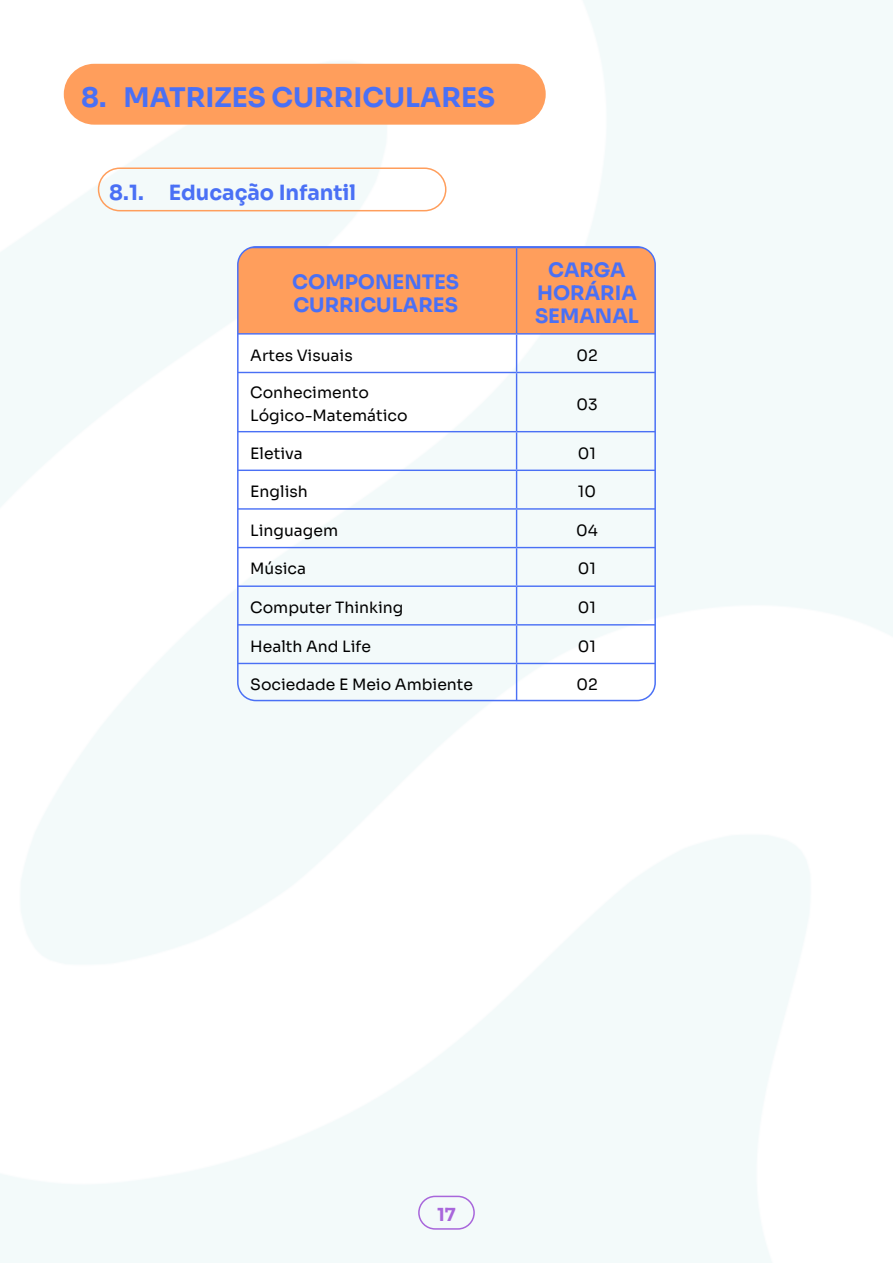
<style>
.page{position:relative;width:893px;height:1263px;background:#fff}
.page>*{position:absolute;margin:0;border:0;box-sizing:border-box;transform-origin:0 0}
.t1{font:700 27px "Sora";color:#4a70f5}
.t2{font:700 21px "Sora";color:#4a70f5}
.t3{font:700 19.95px/22.8px "Sora";color:#4a70f5}
.t4{font:700 18px "Sora";color:#a866db}
.t5{font:15.6px/22.8px "Sora";color:#000}
</style>
<div class="page">
<img style="left:0;top:0;width:893px;height:1263px">
<div style="left:418px;top:1196px;width:57px;height:34px;border:2px solid #a866db;border-radius:16px"></div>
<div style="left:64px;top:64px;width:482px;height:61px;background:#ff9e5c;border-radius:30px"></div>
<div style="left:98px;top:167px;width:348px;height:44px;border:2px solid #ff9e5c;border-radius:21px"></div>
<div style="left:238px;top:248px;width:417px;height:85px;background:#ff9e5c"></div>
<hr style="left:238px;top:247px;width:279px;height:1px;background:#4a70f5">
<hr style="left:517px;top:247px;width:138px;height:1px;background:#4a70f5">
<hr style="left:516px;top:248px;width:1px;height:85px;background:#4a70f5">
<hr style="left:238px;top:333px;width:279px;height:2px;background:#4a70f5">
<hr style="left:517px;top:333px;width:138px;height:2px;background:#4a70f5">
<hr style="left:516px;top:335px;width:1px;height:37px;background:#4a70f5">
<hr style="left:238px;top:372px;width:279px;height:1px;background:#4a70f5">
<hr style="left:517px;top:372px;width:138px;height:1px;background:#4a70f5">
<hr style="left:516px;top:373px;width:1px;height:58px;background:#4a70f5">
<hr style="left:238px;top:431px;width:279px;height:1px;background:#4a70f5">
<hr style="left:517px;top:431px;width:138px;height:1px;background:#4a70f5">
<hr style="left:516px;top:432px;width:1px;height:38px;background:#4a70f5">
<hr style="left:238px;top:470px;width:279px;height:1px;background:#4a70f5">
<hr style="left:517px;top:470px;width:138px;height:1px;background:#4a70f5">
<hr style="left:516px;top:471px;width:1px;height:37px;background:#4a70f5">
<hr style="left:238px;top:508px;width:279px;height:2px;background:#4a70f5">
<hr style="left:517px;top:508px;width:138px;height:2px;background:#4a70f5">
<hr style="left:516px;top:510px;width:1px;height:37px;background:#4a70f5">
<hr style="left:238px;top:547px;width:279px;height:1px;background:#4a70f5">
<hr style="left:517px;top:547px;width:138px;height:1px;background:#4a70f5">
<hr style="left:516px;top:548px;width:1px;height:37px;background:#4a70f5">
<hr style="left:238px;top:585px;width:279px;height:2px;background:#4a70f5">
<hr style="left:517px;top:585px;width:138px;height:2px;background:#4a70f5">
<hr style="left:516px;top:587px;width:1px;height:37px;background:#4a70f5">
<hr style="left:238px;top:624px;width:279px;height:1px;background:#4a70f5">
<hr style="left:517px;top:624px;width:138px;height:1px;background:#4a70f5">
<hr style="left:516px;top:625px;width:1px;height:38px;background:#4a70f5">
<hr style="left:238px;top:663px;width:279px;height:1px;background:#4a70f5">
<hr style="left:517px;top:663px;width:138px;height:1px;background:#4a70f5">
<hr style="left:516px;top:664px;width:1px;height:36px;background:#4a70f5">
<div style="left:237px;top:246px;width:419px;height:455px;border:2px solid #4a70f5;border-radius:18px"></div>
<h1 class="t1" style="left:81px;top:75px;width:415px">8. MATRIZES CURRICULARES</h1>
<h2 class="t2" style="left:109px;top:175px;width:248px">8.1. Educação Infantil</h2>
<p class="t3" style="left:292px;top:269px;width:168px">COMPONENTES<br>CURRICULARES</p>
<p class="t3" style="left:535px;top:257px;width:105px;text-align:center">CARGA<br>HORÁRIA<br>SEMANAL</p>
<p class="t5" style="left:250px;top:342px;width:104px">Artes Visuais</p>
<p class="t5" style="left:576px;top:342px;width:23px">02</p>
<p class="t5" style="left:250px;top:380px;width:159px">Conhecimento<br>Lógico‑Matemático</p>
<p class="t5" style="left:576px;top:391px;width:23px">03</p>
<p class="t5" style="left:250px;top:440px;width:54px">Eletiva</p>
<p class="t5" style="left:578px;top:440px;width:20px">01</p>
<p class="t5" style="left:250px;top:479px;width:59px">English</p>
<p class="t5" style="left:578px;top:479px;width:20px">10</p>
<p class="t5" style="left:250px;top:517px;width:89px">Linguagem</p>
<p class="t5" style="left:576px;top:517px;width:23px">04</p>
<p class="t5" style="left:250px;top:556px;width:57px">Música</p>
<p class="t5" style="left:578px;top:556px;width:20px">01</p>
<p class="t5" style="left:250px;top:595px;width:155px">Computer Thinking</p>
<p class="t5" style="left:578px;top:595px;width:20px">01</p>
<p class="t5" style="left:250px;top:633px;width:122px">Health And Life</p>
<p class="t5" style="left:578px;top:633px;width:20px">01</p>
<p class="t5" style="left:250px;top:672px;width:224px">Sociedade E Meio Ambiente</p>
<p class="t5" style="left:576px;top:672px;width:23px">02</p>
<p class="t4" style="left:437px;top:1200px;width:20px">17</p>
</div>
